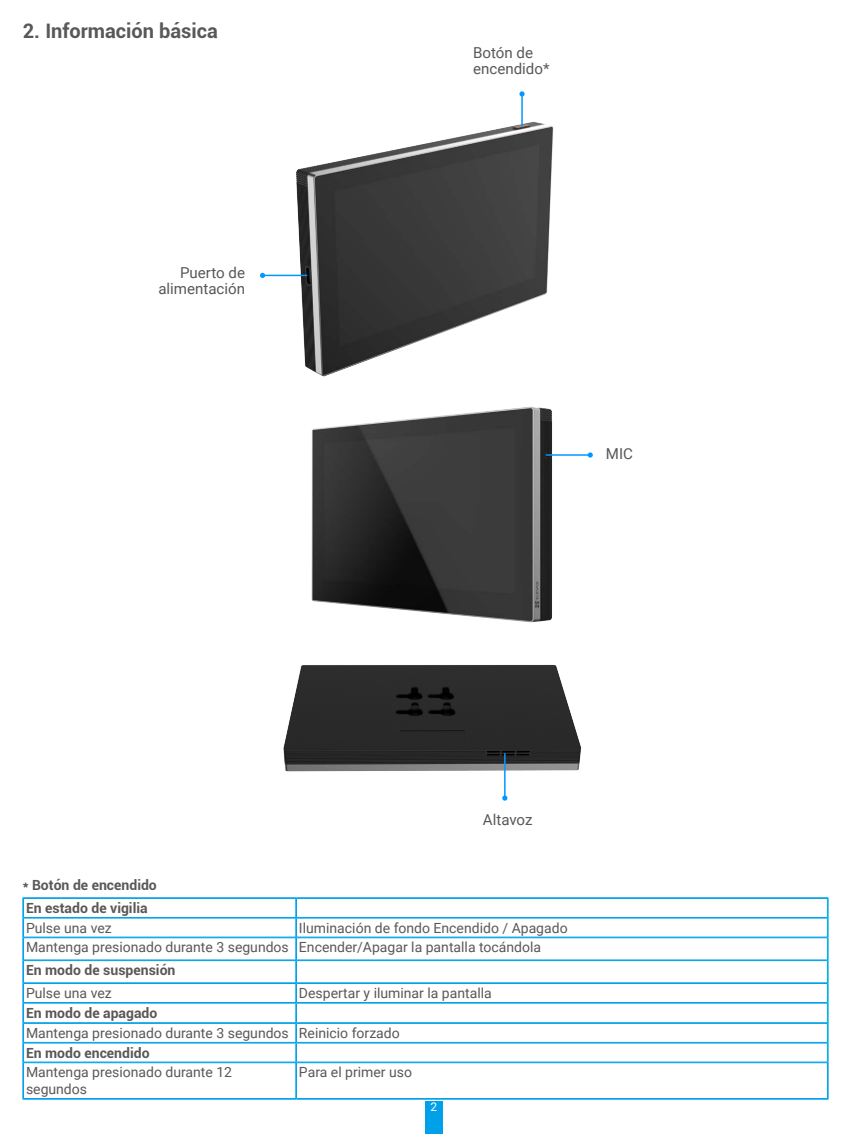
<style>
.page{position:relative;width:851px;height:1134px;background:#fff}
.page>*{position:absolute;margin:0;border:0;box-sizing:border-box;transform-origin:0 0}
.t1{font:700 20px "Roboto";color:#595857}
.t2{font:15px/16px "Roboto";color:#595857}
.t3{font:14px/19.6px "Roboto";color:#595857}
.t4{font:700 14px/23px "Roboto";color:#595857}
.t5{font:12px "Roboto";color:#fff}
</style>
<div class="page">
<div style="left:425px;top:1101px;width:17px;height:33px;background:#00a1e9"></div>
<img style="left:283px;top:664px;width:298px;height:112px">
<img style="left:286px;top:117px;width:268px;height:260px">
<hr style="left:260px;top:275px;width:47px;height:1px;background:#0098ff">
<hr style="left:521px;top:94px;width:1px;height:33px;background:#0098ff">
<svg style="left:260px;top:273px;width:5px;height:5px"></svg>
<svg style="left:519px;top:91px;width:5px;height:6px"></svg>
<hr style="left:504px;top:753px;width:1px;height:45px;background:#0098ff">
<svg style="left:502px;top:795px;width:5px;height:6px"></svg>
<img style="left:311px;top:406px;width:241px;height:217px">
<hr style="left:545px;top:454px;width:45px;height:2px;background:#0098ff">
<svg style="left:587px;top:452px;width:5px;height:6px"></svg>
<hr style="left:23px;top:897px;width:273px;height:1px;background:#00a1e9">
<hr style="left:23px;top:898px;width:273px;height:1px;background:#00a1e9">
<hr style="left:296px;top:897px;width:532px;height:1px;background:#00a1e9">
<hr style="left:296px;top:898px;width:532px;height:1px;background:#00a1e9">
<hr style="left:23px;top:917px;width:273px;height:1px;background:#00a1e9">
<hr style="left:23px;top:918px;width:273px;height:1px;background:#00a1e9">
<hr style="left:296px;top:917px;width:531px;height:1px;background:#00a1e9">
<hr style="left:296px;top:918px;width:531px;height:1px;background:#00a1e9">
<hr style="left:23px;top:937px;width:273px;height:1px;background:#00a1e9">
<hr style="left:296px;top:937px;width:531px;height:1px;background:#00a1e9">
<hr style="left:23px;top:960px;width:273px;height:1px;background:#00a1e9">
<hr style="left:296px;top:960px;width:531px;height:1px;background:#00a1e9">
<hr style="left:23px;top:982px;width:273px;height:1px;background:#00a1e9">
<hr style="left:23px;top:983px;width:273px;height:1px;background:#00a1e9">
<hr style="left:296px;top:982px;width:531px;height:1px;background:#00a1e9">
<hr style="left:296px;top:983px;width:531px;height:1px;background:#00a1e9">
<hr style="left:23px;top:1002px;width:273px;height:1px;background:#00a1e9">
<hr style="left:23px;top:1003px;width:273px;height:1px;background:#00a1e9">
<hr style="left:296px;top:1002px;width:531px;height:1px;background:#00a1e9">
<hr style="left:296px;top:1003px;width:531px;height:1px;background:#00a1e9">
<hr style="left:23px;top:1022px;width:273px;height:1px;background:#00a1e9">
<hr style="left:23px;top:1023px;width:273px;height:1px;background:#00a1e9">
<hr style="left:296px;top:1022px;width:531px;height:1px;background:#00a1e9">
<hr style="left:296px;top:1023px;width:531px;height:1px;background:#00a1e9">
<hr style="left:23px;top:1042px;width:273px;height:1px;background:#00a1e9">
<hr style="left:23px;top:1043px;width:273px;height:1px;background:#00a1e9">
<svg style="left:23px;top:898px;width:1px;height:164px"></svg>
<hr style="left:296px;top:1042px;width:531px;height:1px;background:#00a1e9">
<hr style="left:296px;top:1043px;width:531px;height:1px;background:#00a1e9">
<svg style="left:295px;top:898px;width:2px;height:164px"></svg>
<hr style="left:23px;top:1062px;width:273px;height:1px;background:#00a1e9">
<hr style="left:23px;top:1063px;width:1px;height:35px;background:#00a1e9">
<hr style="left:296px;top:1062px;width:531px;height:1px;background:#00a1e9">
<hr style="left:295px;top:1063px;width:1px;height:35px;background:#00a1e9">
<hr style="left:296px;top:1063px;width:1px;height:35px;background:#00a1e9">
<hr style="left:827px;top:1062px;width:1px;height:37px;background:#00a1e9">
<hr style="left:23px;top:1098px;width:273px;height:1px;background:#00a1e9">
<hr style="left:23px;top:1099px;width:273px;height:1px;background:#00a1e9">
<hr style="left:296px;top:1098px;width:531px;height:1px;background:#00a1e9">
<hr style="left:296px;top:1099px;width:532px;height:1px;background:#00a1e9">
<svg style="left:827px;top:899px;width:1px;height:163px"></svg>
<h1 class="t1" style="left:23px;top:17px;width:197px">2. Información básica</h1>
<p class="t2" style="left:158px;top:264px;width:88px;text-align:right">Puerto de alimentación</p>
<p class="t2" style="left:473px;top:44px;width:78px">Botón de encendido*</p>
<p class="t2" style="left:605px;top:445px;width:29px">MIC</p>
<p class="t2" style="left:483px;top:811px;width:51px">Altavoz</p>
<p class="t4" style="left:23px;top:873px;width:136px">* Botón de encendido<br>En estado de vigilia</p>
<p class="t3" style="left:26px;top:917px;width:87px">Pulse una vez</p>
<p class="t3" style="left:26px;top:917px;width:543px;text-indent:273px">Iluminación de fondo Encendido / Apagado<br>Mantenga presionado durante 3 segundos Encender/Apagar la pantalla tocándola</p>
<p class="t4" style="left:26px;top:958px;width:151px">En modo de suspensión</p>
<p class="t3" style="left:26px;top:983px;width:87px">Pulse una vez</p>
<p class="t3" style="left:299px;top:983px;width:194px">Despertar y iluminar la pantalla</p>
<p class="t4" style="left:26px;top:1000px;width:133px">En modo de apagado</p>
<p class="t3" style="left:26px;top:1022px;width:375px">Mantenga presionado durante 3 segundos Reinicio forzado</p>
<p class="t4" style="left:26px;top:1040px;width:125px">En modo encendido</p>
<p class="t3" style="left:26px;top:1063px;width:208px;line-height:16.8px">Mantenga presionado durante 12 segundos</p>
<p class="t3" style="left:299px;top:1062px;width:115px">Para el primer uso</p>
<p class="t5" style="left:430px;top:1099px;width:8px">2</p>
</div>
